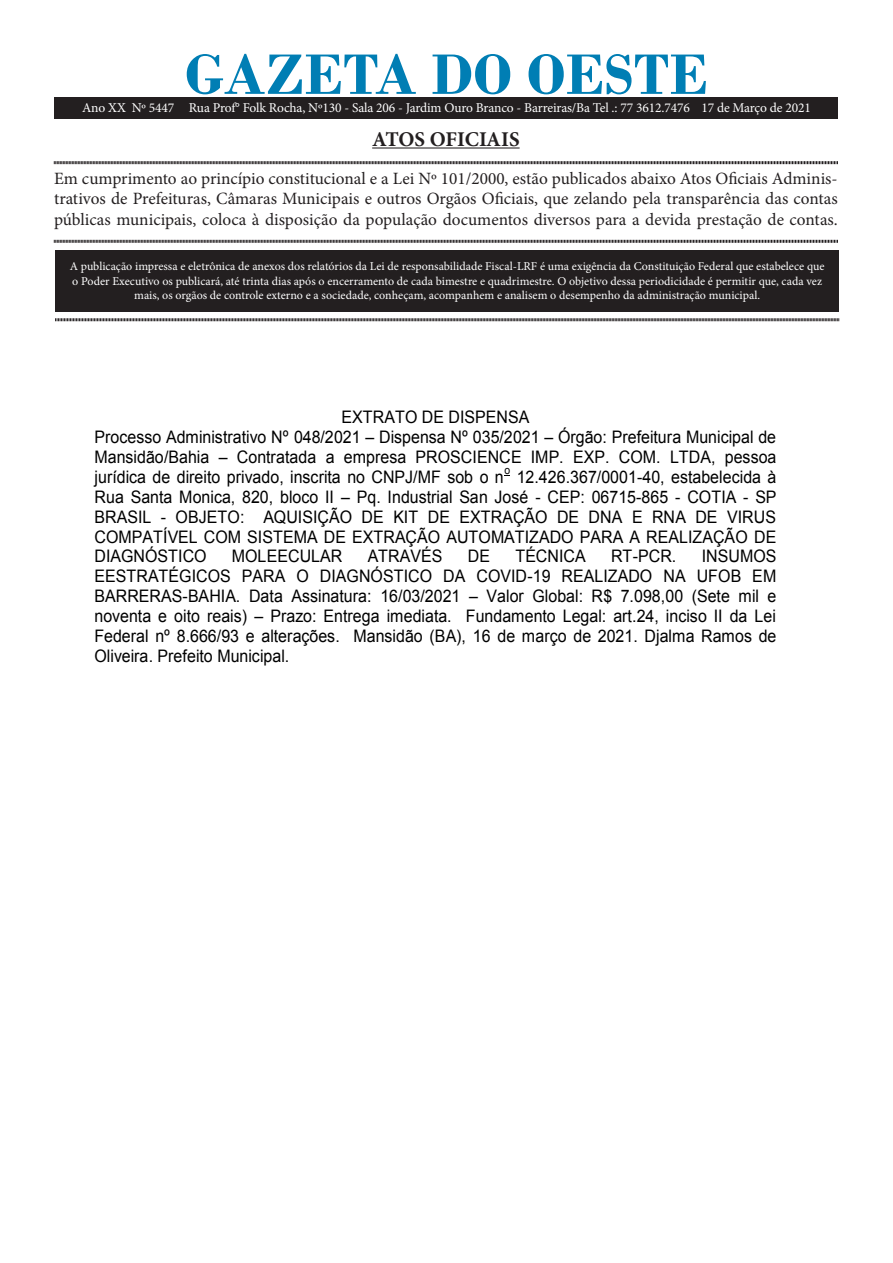
<style>
.page{position:relative;width:893px;height:1263px;background:#fff}
.page>*{position:absolute;margin:0;border:0;box-sizing:border-box;transform-origin:0 0}
.t1{font:700 60px "Bodoni";color:#007eb4}
.t2{font:700 21px "Minion Pro";letter-spacing:-.005em;color:#231f20}
.t3{font:17.25px/20px "Arial";color:#000;text-align:justify;scale:.93 1}
.t4{font:17.25px/20.7px "Minion Pro";color:#231f20;text-align:justify}
.t5{font:13.5px "Minion Pro";letter-spacing:-.01em;color:#fff}
.t6{font:12px/14.4px "Minion Pro";color:#fff;text-align:center}
.t7{font:11.25px "Arial";color:#000;scale:.93 1}
.s1{font-style:inherit}
</style>
<div class="page">
<div style="left:55px;top:250px;width:784px;height:61px;background:#231f20"></div>
<hr style="left:372px;top:147px;width:148px;height:2px;background:#231f20">
<svg style="left:54px;top:161px;width:784px;height:4px;background:#908e8e"></svg>
<svg style="left:54px;top:239px;width:784px;height:4px;background:#908e8e"></svg>
<svg style="left:55px;top:318px;width:784px;height:4px;background:#908e8e"></svg>
<div style="left:54px;top:98px;width:784px;height:20px;background:#231f20"></div>
<p class="t1" style="left:185px;top:39px;width:525px">GAZETA DO OESTE</p>
<p class="t2" style="left:372px;top:124px;width:149px">ATOS OFICIAIS</p>
<p class="t4" style="left:54px;top:168px;width:785px">Em cumprimento ao princípio constitucional e a Lei Nº 101/2000, estão publicados abaixo Atos Oficiais Adminis&shy;trativos de Prefeituras, Câmaras Municipais e outros Orgãos Oficiais, que zelando pela transparência das contas públicas municipais, coloca à disposição da população documentos diversos para a devida prestação de contas.</p>
<p class="t6" style="left:70px;top:259px;width:756px">A publicação impressa e eletrônica de anexos dos relatórios da Lei de responsabilidade Fiscal-LRF é uma exigência da Constituição Federal que estabelece que o Poder Executivo os publicará, até trinta dias após o encerramento de cada bimestre e quadrimestre. O objetivo dessa periodicidade é permitir que, cada vez mais, os orgãos de controle externo e a sociedade, conheçam, acompanhem e analisem o desempenho da administração municipal.</p>
<p class="t5" style="left:82px;top:99px;width:730px">Ano XX Nº 5447 Rua Prof° Folk Rocha, Nº130 - Sala 206 - Jardim Ouro Branco - Barreiras/Ba Tel .: 77 3612.7476 17 de Março de 2021</p>
<p class="t3" style="left:95px;top:407px;width:735px;text-align:left;text-indent:247px">EXTRATO DE DISPENSA<br>Processo Administrativo Nº 048/2021 <span class="s1">–</span> Dispensa Nº 035/2021 <span class="s1">–</span> Órgão: Prefeitura Municipal de Mansidão/Bahia <span class="s1">–</span> Contratada a empresa PROSCIENCE IMP. EXP. COM. LTDA, pessoa jurídica de direito privado, inscrita no CNPJ/MF sob o n</p>
<p class="t7" style="left:504px;top:463px;width:8px">o</p>
<p class="t3" style="left:95px;top:467px;width:735px;text-indent:422px">12.426.367/0001-40, estabelecida à Rua Santa Monica, 820, bloco II <span class="s1">–</span> Pq. Industrial San José - CEP: 06715-865 - COTIA - SP BRASIL - OBJETO: AQUISIÇÃO DE KIT DE EXTRAÇÃO DE DNA E RNA DE VIRUS COMPATÍVEL COM SISTEMA DE EXTRAÇÃO AUTOMATIZADO PARA A REALIZAÇÃO DE DIAGNÓSTICO</p>
<p class="t3" style="left:232px;top:547px;width:120px">MOLEECULAR</p>
<p class="t3" style="left:368px;top:547px;width:82px">ATRAVÉS</p>
<p class="t3" style="left:468px;top:547px;width:26px">DE</p>
<p class="t3" style="left:515px;top:547px;width:77px">TÉCNICA</p>
<p class="t3" style="left:611px;top:547px;width:72px">RT-PCR.</p>
<p class="t3" style="left:94px;top:547px;width:735px;text-indent:607px">INSUMOS EESTRATÉGICOS PARA O DIAGNÓSTICO DA COVID-19 REALIZADO NA UFOB EM BARRERAS-BAHIA. Data Assinatura: 16/03/2021 <span class="s1">–</span> Valor Global: R$ 7.098,00 (Sete mil e noventa e oito reais) <span class="s1">–</span> Prazo: Entrega imediata. Fundamento Legal: art.24, inciso II da Lei Federal nº 8.666/93 e alterações. Mansidão (BA), 16 de março de 2021. Djalma Ramos de Oliveira. Prefeito Municipal.</p>
</div>
